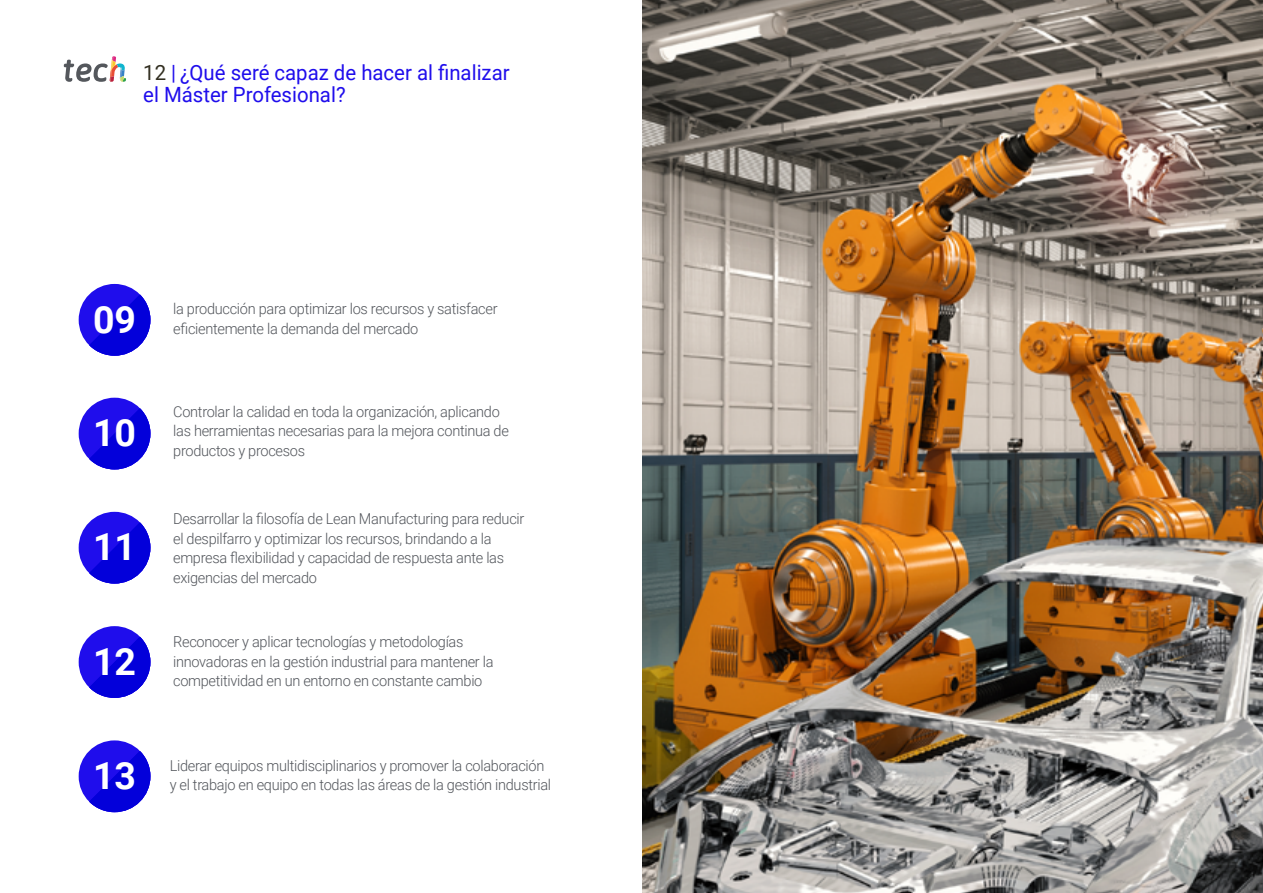
<style>
.page{position:relative;width:1263px;height:893px;background:#fff}
.page>*{position:absolute;margin:0;border:0;box-sizing:border-box;transform-origin:0 0}
.t1{font:700 37.5px "Roboto";color:#fff}
.t2{font:21px/22.5px "Roboto";color:#1f0dec}
.t3{font:300 15px/19.5px "Roboto";letter-spacing:-.02em;color:#52555b}
.s1{color:#312e20}
</style>
<div class="page">
<svg style="left:64px;top:56px;width:62px;height:26px"></svg>
<img style="left:642px;top:0;width:621px;height:893px">
<div style="left:79px;top:398px;width:71px;height:71px;background:#1f0dec;border-radius:50%"></div>
<svg style="left:89px;top:408px;width:61px;height:61px"></svg>
<div style="left:79px;top:626px;width:71px;height:72px;background:#1f0dec;border-radius:50%"></div>
<svg style="left:89px;top:637px;width:61px;height:61px"></svg>
<div style="left:79px;top:740px;width:71px;height:72px;background:#1f0dec;border-radius:50%"></div>
<svg style="left:89px;top:751px;width:61px;height:61px"></svg>
<div style="left:79px;top:512px;width:71px;height:72px;background:#1f0dec;border-radius:50%"></div>
<svg style="left:89px;top:522px;width:61px;height:62px"></svg>
<div style="left:79px;top:284px;width:71px;height:72px;background:#1f0dec;border-radius:50%"></div>
<svg style="left:89px;top:294px;width:61px;height:62px"></svg>
<h2 class="t2" style="left:143px;top:60px;width:368px"><span class="s1">12</span> | ¿Qué seré capaz de hacer al finalizar el Máster Profesional?</h2>
<h1 class="t1" style="left:93px;top:293px;width:45px">09</h1>
<p class="t3" style="left:173px;top:299px;width:326px">la producción para optimizar los recursos y satisfacer eficientemente la demanda del mercado</p>
<h1 class="t1" style="left:93px;top:407px;width:45px">10</h1>
<h1 class="t1" style="left:93px;top:521px;width:45px">11</h1>
<h1 class="t1" style="left:93px;top:635px;width:45px">12</h1>
<h1 class="t1" style="left:93px;top:749px;width:45px">13</h1>
<p class="t3" style="left:173px;top:401px;width:337px">Controlar la calidad en toda la organización, aplicando las herramientas necesarias para la mejora continua de productos y procesos</p>
<p class="t3" style="left:173px;top:508px;width:353px">Desarrollar la filosofía de Lean Manufacturing para reducir el despilfarro y optimizar los recursos, brindando a la empresa flexibilidad y capacidad de respuesta ante las exigencias del mercado</p>
<p class="t3" style="left:173px;top:632px;width:322px">Reconocer y aplicar tecnologías y metodologías innovadoras en la gestión industrial para mantener la competitividad en un entorno en constante cambio</p>
<p class="t3" style="left:170px;top:755px;width:383px">Liderar equipos multidisciplinarios y promover la colaboración y el trabajo en equipo en todas las áreas de la gestión industrial</p>
</div>
